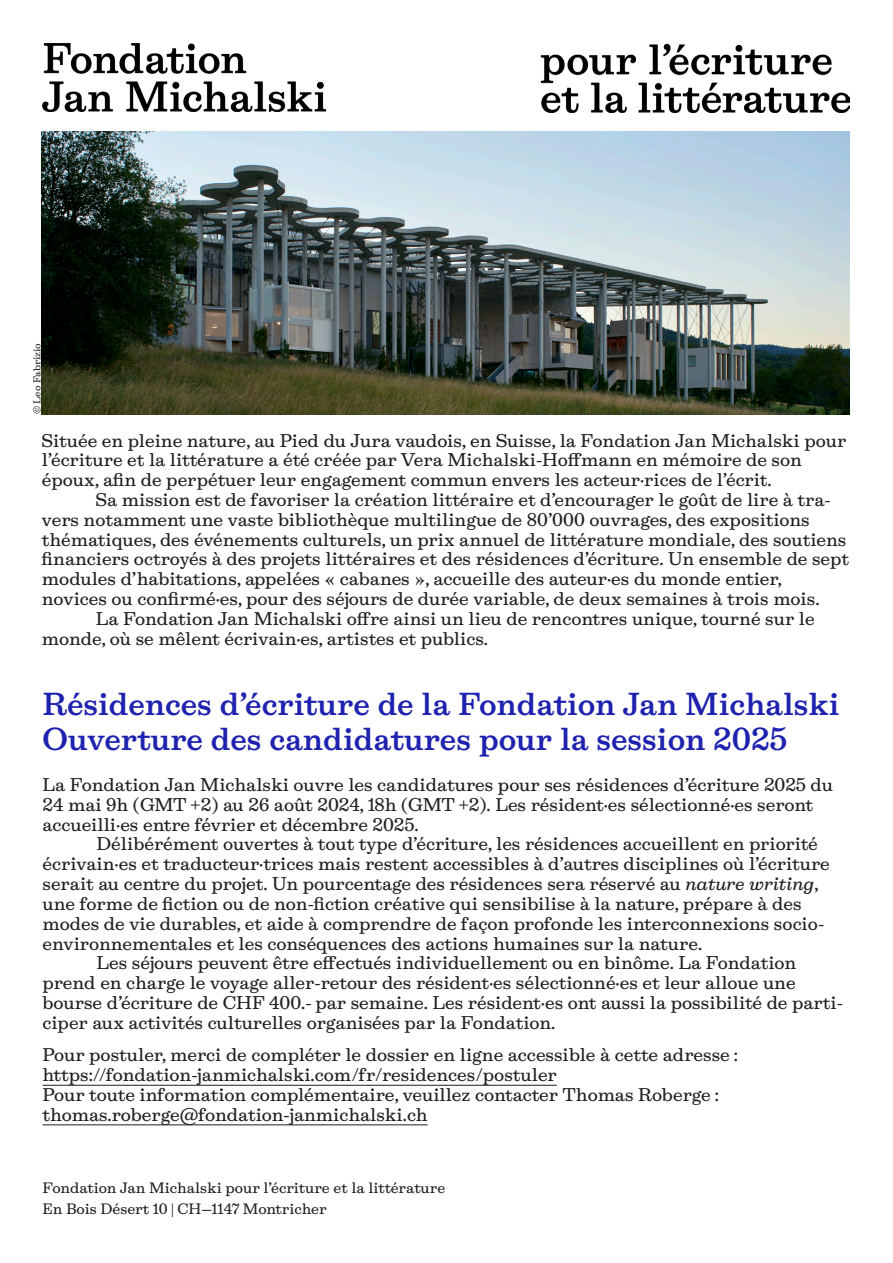
<style>
.page{position:relative;width:893px;height:1263px;background:#fff}
.page>*{position:absolute;margin:0;border:0;box-sizing:border-box;transform-origin:0 0}
.t1{font:600 28.5px "Boisdesert";color:#1e22ae}
.t2{font:16.5px/19.8px "Boisdesert";color:#231f20}
.t3{font:13.5px "Boisdesert";color:#231f20}
.t4{font:9px "Boisdesert";color:#231f20}
.s1{font-style:italic}
</style>
<div class="page">
<img style="left:43px;top:43px;width:282px;height:68px">
<img style="left:42px;top:131px;width:807px;height:283px">
<img style="left:540px;top:43px;width:310px;height:69px">
<hr style="left:43px;top:1085px;width:514px;height:1px;background:#231f20">
<hr style="left:43px;top:1124px;width:385px;height:1px;background:#231f20">
<p class="t4" style="left:30px;top:414px;width:73px;rotate:-90deg">© Leo Fabrizio</p>
<p class="t2" style="left:42px;top:430px;width:806px">Située en pleine nature, au Pied du Jura vaudois, en Suisse, la Fondation Jan Michalski pour l’écriture et la littérature a été créée par Vera Michalski-Hoffmann en mémoire de son époux, afin de perpétuer leur engagement commun envers les acteur·rices de l’écrit.</p>
<p class="t2" style="left:42px;top:489px;width:809px;text-indent:54px">Sa mission est de favoriser la création littéraire et d’encourager le goût de lire à tra&shy;vers notamment une vaste bibliothèque multilingue de 80’000 ouvrages, des expositions thématiques, des événements culturels, un prix annuel de littérature mondiale, des soutiens financiers octroyés à des projets littéraires et des résidences d’écriture. Un ensemble de sept modules d’habitations, appelées « cabanes », accueille des auteur·es du monde entier,</p>
<p class="t2" style="left:42px;top:588px;width:779px">novices ou confirmé·es, pour des séjours de durée variable, de deux semaines à trois mois.</p>
<p class="t2" style="left:42px;top:608px;width:774px;text-indent:54px">La Fondation Jan Michalski offre ainsi un lieu de rencontres unique, tourné sur le monde, où se mêlent écrivain·es, artistes et publics.</p>
<p class="t1" style="left:43px;top:683px;width:799px">Résidences d’écriture de la Fondation Jan Michalski</p>
<p class="t1" style="left:43px;top:718px;width:746px">Ouverture des candidatures pour la session 2025</p>
<p class="t2" style="left:43px;top:774px;width:792px">La Fondation Jan Michalski ouvre les candidatures pour ses résidences d’écriture 2025 du<br>24 mai 9h (GMT +2) au 26 août 2024, 18h (GMT +2). Les résident·es sélectionné·es seront accueilli·es entre février et décembre 2025.</p>
<p class="t2" style="left:43px;top:834px;width:789px;text-indent:54px">Délibérément ouvertes à tout type d’écriture, les résidences accueillent en priorité écrivain·es et traducteur·trices mais restent accessibles à d’autres disciplines où l’écriture serait au centre du projet. Un pourcentage des résidences sera réservé au <span class="s1">nature writing</span>, une forme de fiction ou de non-fiction créative qui sensibilise à la nature, prépare à des</p>
<p class="t2" style="left:43px;top:913px;width:784px">modes de vie durables, et aide à comprendre de façon profonde les interconnexions socio-</p>
<p class="t2" style="left:43px;top:933px;width:661px">environnementales et les conséquences des actions humaines sur la nature.</p>
<p class="t2" style="left:43px;top:953px;width:802px;text-indent:54px">Les séjours peuvent être effectués individuellement ou en binôme. La Fondation prend en charge le voyage aller-retour des résident·es sélectionné·es et leur alloue une bourse d’écriture de CHF 400.- par semaine. Les résident·es ont aussi la possibilité de parti&shy;ciper aux activités culturelles organisées par la Fondation.</p>
<p class="t2" style="left:43px;top:1044px;width:697px">Pour postuler, merci de compléter le dossier en ligne accessible à cette adresse :</p>
<p class="t2" style="left:43px;top:1064px;width:516px">https://fondation-janmichalski.com/fr/residences/postuler</p>
<p class="t2" style="left:43px;top:1084px;width:678px">Pour toute information complémentaire, veuillez contacter Thomas Roberge :</p>
<p class="t2" style="left:43px;top:1104px;width:387px">thomas.roberge@fondation-janmichalski.ch</p>
<p class="t3" style="left:43px;top:1177px;width:404px">Fondation Jan Michalski pour l’écriture et la littérature</p>
<p class="t3" style="left:43px;top:1199px;width:286px">En Bois Désert 10 | CH—1147 Montricher</p>
</div>
